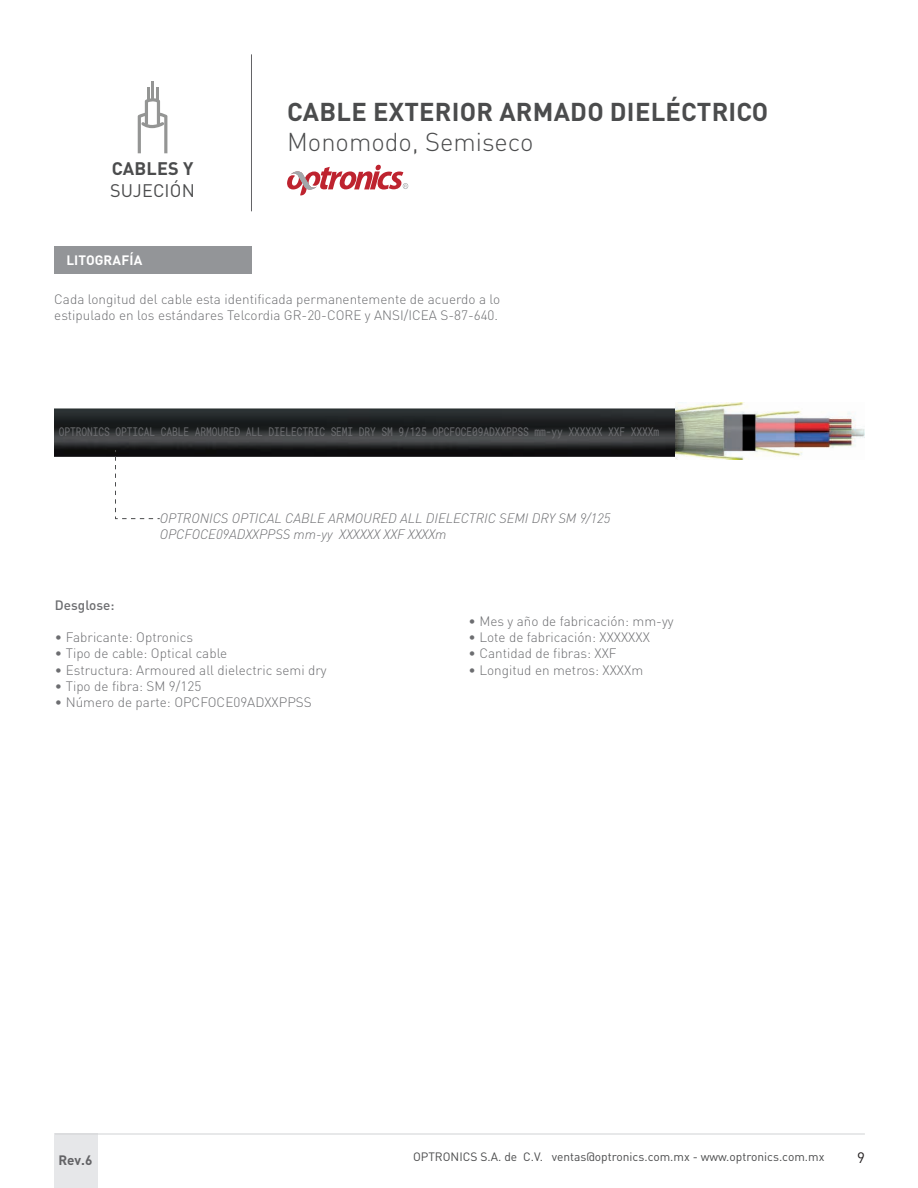
<style>
.page{position:relative;width:918px;height:1188px;background:#fff}
.page>*{position:absolute;margin:0;border:0;box-sizing:border-box;transform-origin:0 0}
.t1{font:700 25.5px "DIN Pro";letter-spacing:.01em;color:#4b4c4d}
.t2{font:300 25.5px "DIN Pro";color:#4b4c4d}
.t3{font:18px "DIN Pro";letter-spacing:.01em;color:#4b4c4d}
.t4{font:700 18px "DIN Pro";letter-spacing:.01em;color:#4b4c4d}
.t5{font:15px "DIN Pro";color:#231f20}
.t6{font:300 13.5px/16.2px "DIN Pro";color:#6c6d70}
.t7{font:italic 300 13.5px/16.2px "DIN Pro";color:#6c6d70}
.t8{font:700 13.5px "DIN Pro";letter-spacing:.01em;color:#fff}
.t9{font:500 13.5px "DIN Pro";color:#6c6d70}
.t10{font:700 13.5px "DIN Pro";color:#636366}
.t11{font:12px "Roboto Mono";letter-spacing:-.01em;color:#6c6d70;scale:.8 1}
.t12{font:12px "DIN Pro";color:#4b4c4d}
</style>
<div class="page">
<div style="left:54px;top:1134px;width:44px;height:54px;background:#e6e7e9"></div>
<hr style="left:55px;top:1134px;width:810px;height:1px;background:#d1d2d4">
<hr style="left:251px;top:54px;width:1px;height:157px;background:#636366">
<svg style="left:287px;top:165px;width:121px;height:30px"></svg>
<svg style="left:138px;top:81px;width:29px;height:72px"></svg>
<div style="left:54px;top:247px;width:198px;height:27px;background:#939598"></div>
<img style="left:54px;top:408px;width:621px;height:49px">
<svg style="left:115px;top:449px;width:45px;height:70px"></svg>
<img style="left:675px;top:403px;width:189px;height:56px">
<h2 class="t4" style="left:112px;top:156px;width:83px">CABLES Y</h2>
<h2 class="t3" style="left:110px;top:178px;width:86px">SUJECIÓN</h2>
<h1 class="t1" style="left:287px;top:95px;width:483px">CABLE EXTERIOR ARMADO DIELÉCTRICO</h1>
<h1 class="t2" style="left:287px;top:125px;width:248px">Monomodo, Semiseco</h1>
<p class="t8" style="left:66px;top:251px;width:77px">LITOGRAFÍA</p>
<p class="t6" style="left:54px;top:290px;width:447px">Cada longitud del cable esta identificada permanentemente de acuerdo a lo estipulado en los estándares Telcordia GR-20-CORE y ANSI/ICEA S-87-640.</p>
<p class="t11" style="left:59px;top:423px;width:752px">OPTRONICS OPTICAL CABLE ARMOURED ALL DIELECTRIC SEMI DRY SM 9/125 OPCFOCE09ADXXPPSS mm-yy XXXXXX XXF XXXXm</p>
<p class="t7" style="left:160px;top:509px;width:452px">OPTRONICS OPTICAL CABLE ARMOURED ALL DIELECTRIC SEMI DRY SM 9/125<br>OPCFOCE09ADXXPPSS mm-yy XXXXXX XXF XXXXm</p>
<p class="t9" style="left:55px;top:596px;width:61px">Desglose:</p>
<p class="t6" style="left:55px;top:629px;width:140px">• Fabricante: Optronics</p>
<p class="t6" style="left:55px;top:645px;width:174px">• Tipo de cable: Optical cable</p>
<p class="t6" style="left:55px;top:661px;width:273px">• Estructura: Armoured all dielectric semi dry</p>
<p class="t6" style="left:55px;top:677px;width:148px">• Tipo de fibra: SM 9/125</p>
<p class="t6" style="left:55px;top:694px;width:258px">• Número de parte: OPCFOCE09ADXXPPSS</p>
<p class="t6" style="left:469px;top:613px;width:207px">• Mes y año de fabricación: mm-yy</p>
<p class="t6" style="left:469px;top:629px;width:183px">• Lote de fabricación: XXXXXXX</p>
<p class="t6" style="left:469px;top:645px;width:150px">• Cantidad de fibras: XXF</p>
<p class="t6" style="left:469px;top:661px;width:176px">• Longitud en metros: XXXXm</p>
<p class="t10" style="left:58px;top:1151px;width:35px">Rev.6</p>
<p class="t12" style="left:413px;top:1149px;width:413px">OPTRONICS S.A. de C.V. ventas@optronics.com.mx - www.optronics.com.mx</p>
<p class="t5" style="left:857px;top:1148px;width:9px">9</p>
</div>
